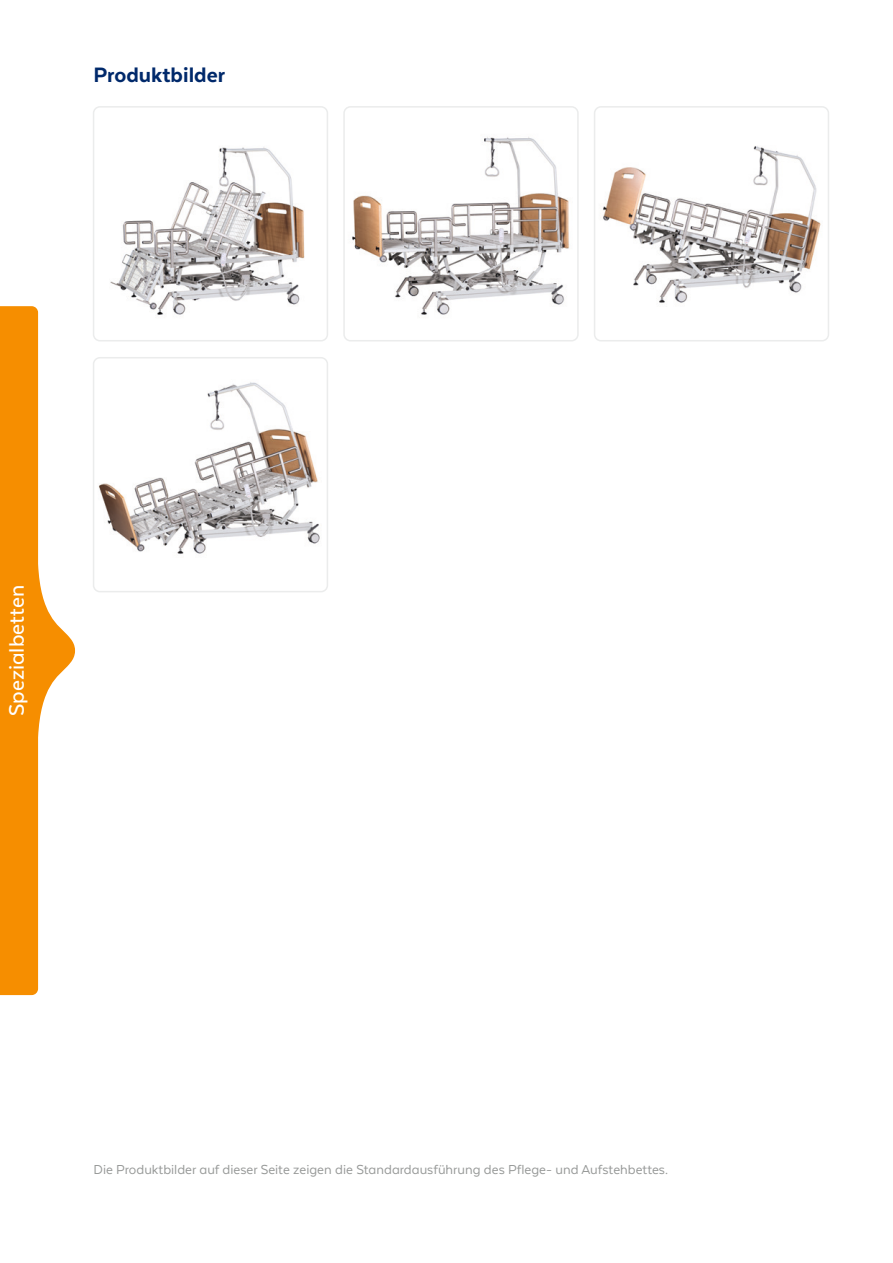
<style>
.page{position:relative;width:893px;height:1263px;background:#fff}
.page>*{position:absolute;margin:0;border:0;box-sizing:border-box;transform-origin:0 0}
.t1{font:500 24px "Texta Alt";color:#fff}
.t2{font:800 24px "Texta Alt";color:#00296b}
.Blocksatz{font:15px "Texta Alt";color:#979998}
</style>
<div class="page">
<svg style="left:0;top:306px;width:75px;height:689px;fill:#f68e00"></svg>
<img style="left:98px;top:382px;width:222px;height:172px">
<div style="left:93px;top:357px;width:235px;height:235px;border:2px solid #ebecec;border-radius:6px"></div>
<img style="left:597px;top:146px;width:229px;height:195px">
<div style="left:594px;top:106px;width:235px;height:235px;border:2px solid #ebecec;border-radius:6px"></div>
<img style="left:352px;top:137px;width:218px;height:178px">
<div style="left:343px;top:106px;width:236px;height:235px;border:2px solid #ebecec;border-radius:6px"></div>
<img style="left:96px;top:147px;width:229px;height:194px">
<div style="left:93px;top:106px;width:235px;height:235px;border:2px solid #ebecec;border-radius:6px"></div>
<p class="t2" style="left:94px;top:62px;width:133px">Produktbilder</p>
<h1 class="t1" style="left:4px;top:716px;width:133px;rotate:-90deg">Spezialbetten</h1>
<p class="Blocksatz" style="left:94px;top:1161px;width:576px">Die Produktbilder auf dieser Seite zeigen die Standardausführung des Pflege- und Aufstehbettes.</p>
</div>
